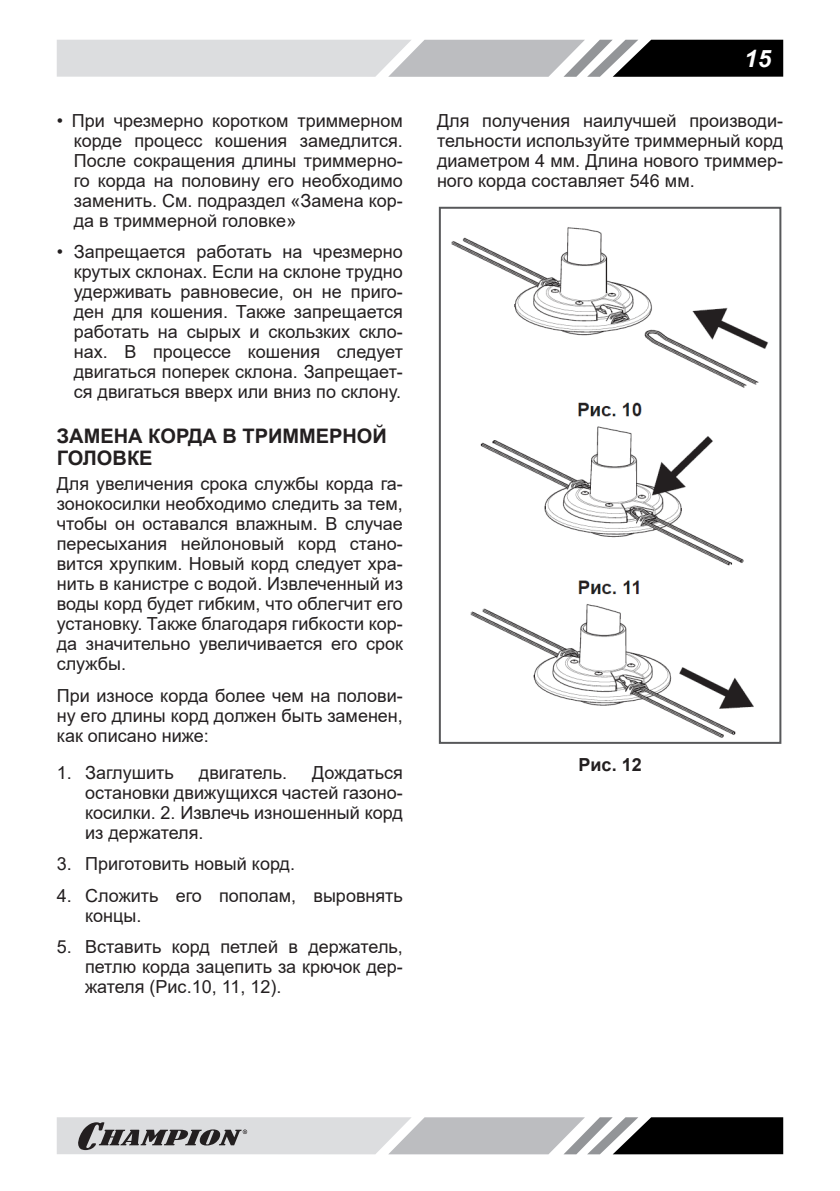
<style>
.page{position:relative;width:840px;height:1191px;background:#fff}
.page>*{position:absolute;margin:0;border:0;box-sizing:border-box;transform-origin:0 0}
.t1{font:italic 700 24px "Arial";color:#fff}
.t2{font:700 20px/22px "Arial";color:#231f20}
.p_list_bullit{font:18px/20px "Arial";color:#231f20;text-align:justify}
.p_list{font:18px/20px "Arial";color:#231f20;text-align:justify}
.pic_h_centr{font:700 18px "Arial";color:#231f20}
</style>
<div class="page">
<svg style="left:57px;top:40px;width:725px;height:37px;background:#a7a8aa"></svg>
<svg style="left:57px;top:1117px;width:725px;height:37px;background:#9c9d9e"></svg>
<img style="left:451px;top:227px;width:317px;height:511px">
<div style="left:438px;top:207px;width:343px;height:537px;border:2px solid #57585a"></div>
<p class="p_list_bullit" style="left:74px;top:110px;width:330px;text-indent:-17px">• При чрезмерно коротком триммерном корде процесс кошения замедлится.<br>После сокращения длины триммерно&shy;го корда на половину его необходимо заменить. См. подраздел «Замена кор&shy;да в триммерной головке»</p>
<p class="p_list_bullit" style="left:74px;top:241px;width:330px;text-indent:-17px">• Запрещается работать на чрезмерно крутых склонах. Если на склоне трудно удерживать равновесие, он не приго&shy;ден для кошения. Также запрещается работать на сырых и скользких скло&shy;нах. В процессе кошения следует двигаться поперек склона. Запрещает&shy;ся двигаться вверх или вниз по склону.</p>
<p class="t2" style="left:57px;top:425px;width:331px">ЗАМЕНА КОРДА В ТРИММЕРНОЙ<br>ГОЛОВКЕ</p>
<p class="p_list_bullit" style="left:57px;top:474px;width:347px">Для увеличения срока службы корда га&shy;зонокосилки необходимо следить за тем, чтобы он оставался влажным. В случае пересыхания нейлоновый корд стано&shy;вится хрупким. Новый корд следует хра&shy;нить в канистре с водой. Извлеченный из воды корд будет гибким, что облегчит его установку. Также благодаря гибкости кор&shy;да значительно увеличивается его срок службы.</p>
<p class="p_list_bullit" style="left:57px;top:685px;width:347px">При износе корда более чем на полови&shy;ну его длины корд должен быть заменен, как описано ниже:</p>
<p class="p_list" style="left:57px;top:762px;width:119px">1. Заглушить</p>
<p class="p_list" style="left:199px;top:762px;width:90px">двигатель.</p>
<p class="p_list" style="left:85px;top:762px;width:319px;text-indent:227px">Дождаться остановки движущихся частей газоно&shy;косилки. 2. Извлечь изношенный корд из держателя.</p>
<p class="p_list" style="left:57px;top:853px;width:240px">3. Приготовить новый корд.</p>
<p class="p_list" style="left:85px;top:885px;width:319px;text-indent:-28px">4. Сложить его пополам, выровнять концы.</p>
<p class="p_list" style="left:85px;top:936px;width:319px;text-indent:-28px">5. Вставить корд петлей в держатель, петлю корда зацепить за крючок дер&shy;жателя (Рис.10, 11, 12).</p>
<h1 class="t1" style="left:743px;top:42px;width:28px">15</h1>
<p class="p_list_bullit" style="left:437px;top:110px;width:347px">Для получения наилучшей производи&shy;тельности используйте триммерный корд диаметром 4 мм. Длина нового триммер&shy;ного корда составляет 546 мм.</p>
<p class="pic_h_centr" style="left:578px;top:752px;width:65px">Рис. 12</p>
</div>
